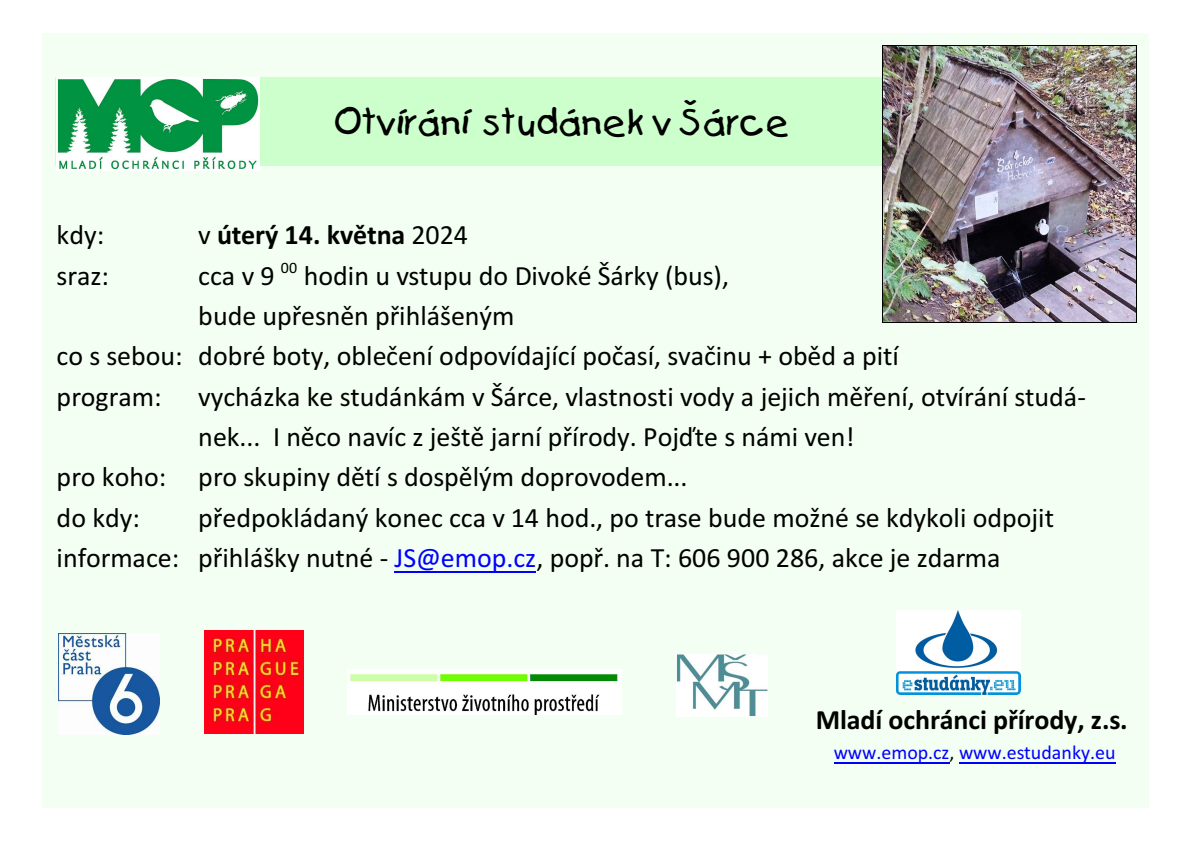
<style>
.page{position:relative;width:1191px;height:842px;background:#fff}
.page>*{position:absolute;margin:0;border:0;box-sizing:border-box;transform-origin:0 0}
.t1{font:34px "Kids";color:#000}
.t2{font:28px/40.4px "Calibri";color:#000}
.t3{font:700 28px "Calibri";letter-spacing:-.005em;color:#000}
.t4{font:20px "Calibri";color:#00f}
.s1{font-weight:400}
.s2{color:#00f}
.s3{color:#000}
</style>
<div class="page">
<div style="left:42px;top:34px;width:1106px;height:774px;background:#f2fff2"></div>
<div style="left:56px;top:78px;width:1078px;height:88px;background:#cfc"></div>
<img style="left:882px;top:45px;width:254px;height:278px">
<hr style="left:882px;top:46px;width:1px;height:276px;background:#000">
<hr style="left:1136px;top:46px;width:1px;height:276px;background:#000">
<hr style="left:882px;top:46px;width:254px;height:1px;background:#000">
<hr style="left:882px;top:323px;width:254px;height:1px;background:#000">
<img style="left:59px;top:633px;width:101px;height:101px">
<img style="left:896px;top:611px;width:124px;height:84px">
<img style="left:205px;top:631px;width:98px;height:103px">
<img style="left:677px;top:654px;width:90px;height:63px">
<img style="left:347px;top:669px;width:274px;height:45px">
<hr style="left:394px;top:571px;width:142px;height:1px;background:#00f">
<hr style="left:834px;top:762px;width:115px;height:2px;background:#00f">
<hr style="left:959px;top:762px;width:157px;height:2px;background:#00f">
<img style="left:57px;top:78px;width:203px;height:92px">
<p class="t1" style="left:334px;top:109px;width:457px">Otvírání studánek v Šárce</p>
<p class="t2" style="left:57px;top:217px;width:49px">kdy:</p>
<p class="t3" style="left:198px;top:223px;width:271px"><span class="s1">v</span> úterý 14. kvìtna <span class="s1">2024</span></p>
<p class="t2" style="left:57px;top:258px;width:54px">sraz:</p>
<p class="t2" style="left:198px;top:257px;width:532px">cca v 9 <sup>00</sup> hodin u vstupu do Divoké Šárky (bus),</p>
<p class="t2" style="left:198px;top:298px;width:318px">bude upøesnìn pøihlášeným</p>
<p class="t2" style="left:57px;top:338px;width:844px">co s sebou: dobré boty, obleèení odpovídající poèasí, svaèinu + obìd a pití</p>
<p class="t2" style="left:57px;top:379px;width:106px">program:</p>
<p class="t2" style="left:198px;top:379px;width:889px">vycházka ke studánkám v Šárce, vlastnosti vody a jejich mìøení, otvírání studá-</p>
<p class="t2" style="left:198px;top:419px;width:658px">nek... I nìco navíc z ještì jarní pøírody. Pojïte s námi ven!</p>
<p class="t2" style="left:57px;top:459px;width:632px">pro koho: pro skupiny dìtí s dospìlým doprovodem...</p>
<p class="t2" style="left:57px;top:499px;width:85px">do kdy:</p>
<p class="t2" style="left:57px;top:499px;width:999px;text-indent:142px">pøedpokládaný konec cca v 14 hod., po trase bude možné se kdykoli odpojit informace: pøihlášky nutné - <span class="s2">JS@emop.cz</span>, popø. na T: 606 900 286, akce je zdarma</p>
<p class="t3" style="left:816px;top:707px;width:313px">Mladí ochránci pøírody, z.s.</p>
<p class="t4" style="left:833px;top:744px;width:283px">www.emop.cz<span class="s3">,</span> www.estudanky.eu</p>
</div>
